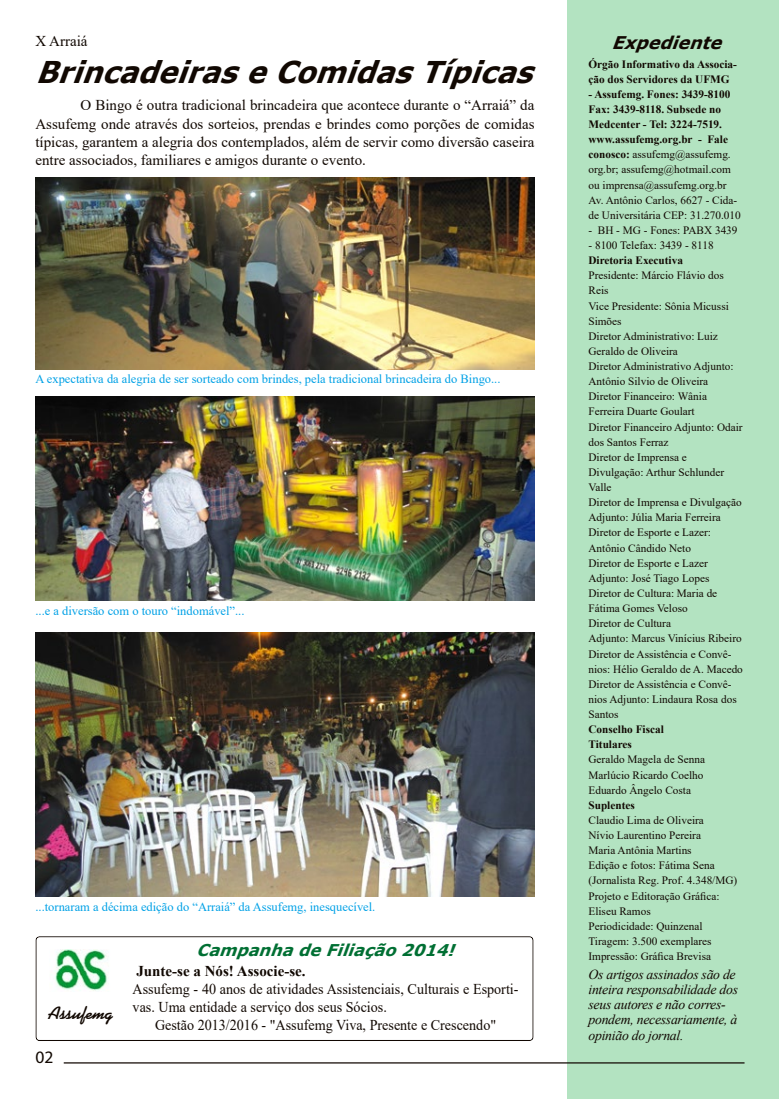
<style>
.page{position:relative;width:780px;height:1099px;background:#fff}
.page>*{position:absolute;margin:0;border:0;box-sizing:border-box;transform-origin:0 0}
.t1{font:italic 700 30px "Verdana";color:#110802;scale:.95 1}
.t2{font:700 18.25px "Koala";color:#110802}
.t3{font:italic 700 17.5px "Verdana";color:#110802}
.t4{font:17.5px "Myriad Pro";color:#110802}
.t5{font:italic 700 16.25px "Verdana";color:#006f33}
.t6{font:15px/18px "Times New Roman";color:#110802;text-align:justify}
.t7{font:15px/18px "Times New Roman";color:#110802;scale:.94 1}
.t8{font:700 15px "Times New Roman";color:#110802}
.t9{font:italic 13.75px/15.1px "Times New Roman";letter-spacing:-.02em;color:#110802}
.t10{font:12.5px "Times New Roman";color:#00a1e6}
.t11{font:11.25px/15.1px "Times New Roman";color:#110802}
.t12{font:700 11.25px/15.1px "Times New Roman";color:#110802}
.s1{font-weight:700}
</style>
<div class="page">
<div style="left:567px;top:1px;width:212px;height:1097px;background:#b3e3c1"></div>
<img style="left:36px;top:632px;width:498px;height:264px">
<img style="left:35px;top:178px;width:499px;height:191px">
<img style="left:35px;top:396px;width:499px;height:205px">
<img style="left:55px;top:949px;width:53px;height:42px">
<hr style="left:64px;top:1062px;width:680px;height:1px;background:#110802">
<h3 class="t6" style="left:35px;top:31px;width:54px">X Arraiá</h3>
<h1 class="t1" style="left:35px;top:51px;width:539px">BrincadeiraseComidasTípicas</h1>
<p class="t6" style="left:35px;top:96px;width:500px;text-indent:45px">O Bingo é outra tradicional brincadeira que acontece durante o “Arraiá” da Assufemg onde através dos sorteios, prendas e brindes como porções de comidas típicas, garantem a alegria dos contemplados, além de servir como diversão caseira entre associados, familiares e amigos durante o evento.</p>
<p class="t10" style="left:35px;top:369px;width:466px">A expectativa da alegria de ser sorteado com brindes, pela tradicional brincadeira do Bingo...</p>
<p class="t10" style="left:35px;top:601px;width:210px">...e a diversão com o touro “indomável”...</p>
<p class="t10" style="left:35px;top:897px;width:341px">...tornaram a décima edição do “Arraiá” da Assufemg, inesquecível.</p>
<h2 class="t2" style="left:48px;top:1001px;width:66px">Assufemg</h2>
<h3 class="t4" style="left:35px;top:1046px;width:19px">02</h3>
<h3 class="t5" style="left:196px;top:938px;width:267px">CampanhadeFiliação2014!</h3>
<h3 class="t8" style="left:136px;top:960px;width:171px">Junte-se a Nós! Associe-se.</h3>
<h3 class="t7" style="left:133px;top:979px;width:412px">Assufemg - 40 anos de atividades Assistenciais, Culturais e Esporti&shy;vas. Uma entidade a serviço dos seus Sócios.</h3>
<h3 class="t7" style="left:155px;top:1015px;width:364px">Gestão 2013/2016 - "Assufemg Viva, Presente e Crescendo"</h3>
<h3 class="t3" style="left:611px;top:30px;width:120px">Expediente</h3>
<p class="t12" style="left:588px;top:56px;width:150px">Órgão Informativo da Associa&shy;ção dos Servidores da UFMG</p>
<p class="t11" style="left:588px;top:86px;width:154px"><span class="s1">- Assufemg. Fones: 3439-8100<br>Fax: 3439-8118. Subsede no<br>Medcenter - Tel: 3224-7519. www.assufemg.org.br - Fale conosco:</span> assufemg@assufemg. org.br; assufemg@hotmail.com ou imprensa@assufemg.org.br<br>Av. Antônio Carlos, 6627 - Cida&shy;de Universitária CEP: 31.270.010</p>
<p class="t11" style="left:588px;top:222px;width:150px">- BH - MG - Fones: PABX 3439</p>
<p class="t11" style="left:588px;top:237px;width:127px">- 8100 Telefax: 3439 - 8118</p>
<p class="t12" style="left:588px;top:252px;width:96px">Diretoria Executiva</p>
<p class="t11" style="left:588px;top:267px;width:156px">Presidente: Márcio Flávio dos<br>Reis<br>Vice Presidente: Sônia Micussi<br>Simões<br>Diretor Administrativo: Luiz<br>Geraldo de Oliveira<br>Diretor Administrativo Adjunto:<br>Antônio Silvio de Oliveira<br>Diretor Financeiro: Wânia<br>Ferreira Duarte Goulart<br>Diretor Financeiro Adjunto: Odair dos Santos Ferraz<br>Diretor de Imprensa e<br>Divulgação: Arthur Schlunder<br>Valle<br>Diretor de Imprensa e Divulgação<br>Adjunto: Júlia Maria Ferreira<br>Diretor de Esporte e Lazer:<br>Antônio Cândido Neto<br>Diretor de Esporte e Lazer<br>Adjunto: José Tiago Lopes<br>Diretor de Cultura: Maria de<br>Fátima Gomes Veloso<br>Diretor de Cultura<br>Adjunto: Marcus Vinícius Ribeiro<br>Diretor de Assistência e Convê&shy;nios: Hélio Geraldo de A. Macedo<br>Diretor de Assistência e Convê&shy;nios Adjunto: Lindaura Rosa dos<br>Santos</p>
<p class="t12" style="left:588px;top:721px;width:77px">Conselho Fiscal<br>Titulares</p>
<p class="t11" style="left:588px;top:751px;width:118px">Geraldo Magela de Senna<br>Marlúcio Ricardo Coelho<br>Eduardo Ângelo Costa</p>
<p class="t12" style="left:588px;top:797px;width:48px">Suplentes</p>
<p class="t11" style="left:588px;top:812px;width:150px">Claudio Lima de Oliveira<br>Nívio Laurentino Pereira<br>Maria Antônia Martins<br>Edição e fotos: Fátima Sena (Jornalista Reg. Prof. 4.348/MG)<br>Projeto e Editoração Gráfica:<br>Eliseu Ramos<br>Periodicidade: Quinzenal<br>Tiragem: 3.500 exemplares<br>Impressão: Gráfica Brevisa</p>
<p class="t9" style="left:588px;top:966px;width:151px">Os artigos assinados são de inteira responsabilidade dos seus autores e não corres&shy;pondem, necessariamente, à opinião do jornal.</p>
</div>
